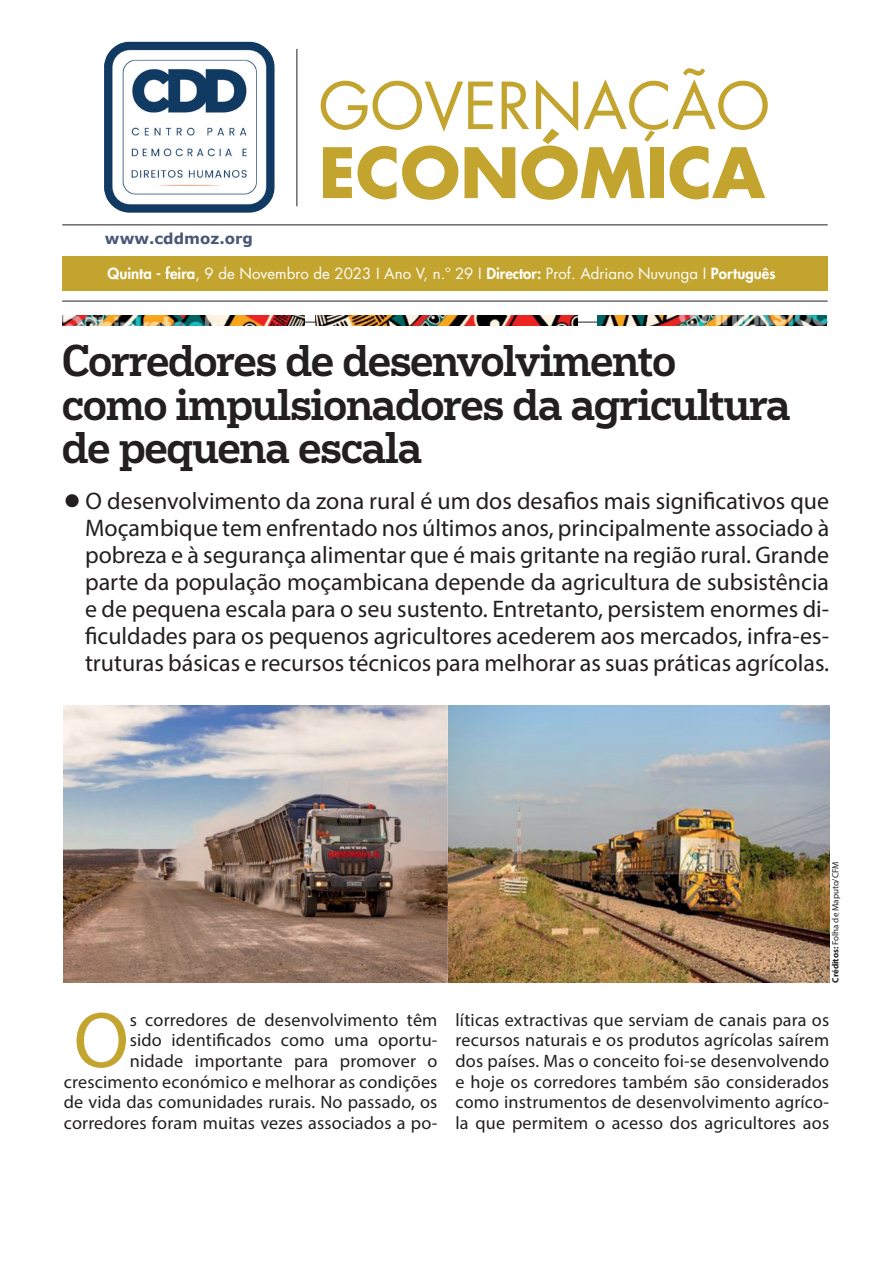
<style>
.page{position:relative;width:893px;height:1263px;background:#fff}
.page>*{position:absolute;margin:0;border:0;box-sizing:border-box;transform-origin:0 0}
.t1{font:79.35px "Myriad Pro";color:#c2a42e}
.t2{font:700 67.5px "Futura LT";color:#c2a42e}
.t3{font:63px "Futura LT";letter-spacing:-.005em;color:#c2a42e}
.t4{font:500 42px/43.5px "Popular";letter-spacing:-.02em;color:#231f20}
.t5{font:24px/27px "Myriad Pro";color:#231f20;text-align:justify}
.t6{font:18px/20.7px "Myriad Pro";letter-spacing:.01em;color:#231f20;text-align:right}
.t7{font:15px "Futura LT";color:#fff}
.t8{font:700 15px "Verdana";color:#485775}
.t9{font:9px "Myriad Pro";color:#231f20}
.s1{font-weight:800}
.s2{font-weight:700}
</style>
<div class="page">
<div style="left:62px;top:256px;width:766px;height:35px;background:#c2a42e"></div>
<hr style="left:62px;top:322px;width:766px;height:1px;background:#231f20">
<img style="left:62px;top:315px;width:243px;height:11px">
<img style="left:316px;top:315px;width:261px;height:11px">
<img style="left:598px;top:315px;width:229px;height:11px">
<hr style="left:62px;top:301px;width:766px;height:1px;background:#231f20">
<hr style="left:62px;top:225px;width:766px;height:1px;background:#231f20">
<hr style="left:297px;top:49px;width:1px;height:157px;background:#231f20">
<img style="left:105px;top:42px;width:170px;height:170px">
<img style="left:64px;top:706px;width:765px;height:276px">
<p class="t8" style="left:105px;top:228px;width:150px">www.cddmoz.org</p>
<h3 class="t3" style="left:319px;top:66px;width:453px">GOVERNAÇÃO</h3>
<h2 class="t2" style="left:319px;top:128px;width:448px">ECONÓMICA</h2>
<p class="t7" style="left:108px;top:263px;width:669px"><span class="s1">Quinta - feira</span>, 9 de Novembro de 2023 I Ano V, n.º 29 I <span class="s1">Director:</span> Prof. Adriano Nuvunga I <span class="s1">Português</span></p>
<h3 class="t4" style="left:62px;top:338px;width:730px">Corredores de desenvolvimento como impulsionadores da agricultura de pequena escala</h3>
<p class="t5" style="left:85px;top:487px;width:746px;text-indent:-21px">● O desenvolvimento da zona rural é um dos desafios mais significativos que Moçambique tem enfrentado nos últimos anos, principalmente associado à pobreza e à segurança alimentar que é mais gritante na região rural. Grande parte da população moçambicana depende da agricultura de subsistência e de pequena escala para o seu sustento. Entretanto, persistem enormes di&shy;ficuldades para os pequenos agricultores acederem aos mercados, infra-es&shy;truturas básicas e recursos técnicos para melhorar as suas práticas agrícolas.</p>
<p class="t9" style="left:830px;top:983px;width:123px;rotate:-90deg"><span class="s2">Créditos:</span> Folha de Maputo/CFM</p>
<h1 class="t1" style="left:74px;top:991px;width:57px">O</h1>
<p class="t6" style="left:64px;top:1009px;width:375px">s corredores de desenvolvimento têm<br>sido identificados como uma oportu-<br>nidade importante para promover o crescimento económico e melhorar as condições de vida das comunidades rurais. No passado, os corredores foram muitas vezes associados a po-</p>
<p class="t6" style="left:455px;top:1009px;width:375px;text-align:justify">líticas extractivas que serviam de canais para os recursos naturais e os produtos agrícolas saírem dos países. Mas o conceito foi-se desenvolvendo e hoje os corredores também são considerados como instrumentos de desenvolvimento agríco&shy;la que permitem o acesso dos agricultores aos</p>
</div>
